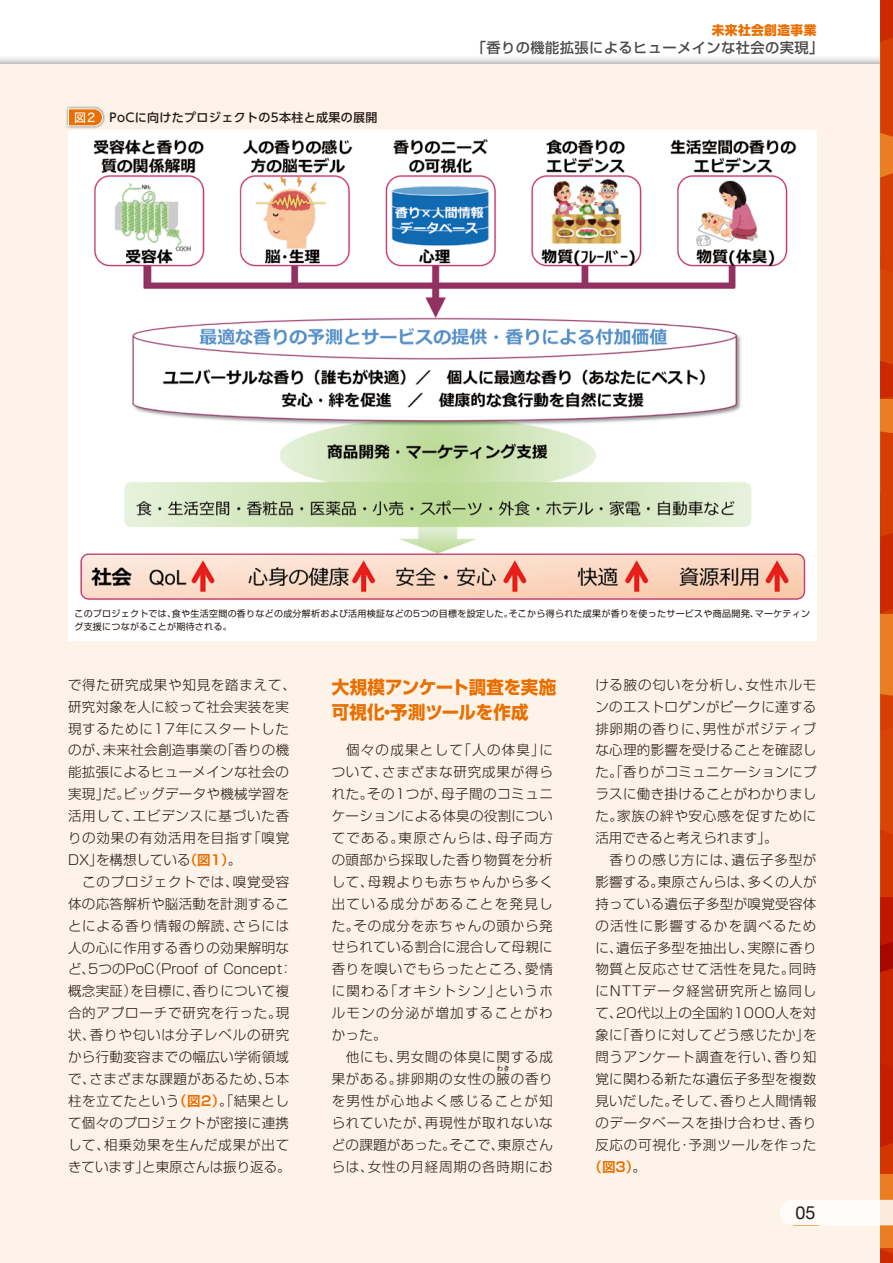
<style>
.page{position:relative;width:893px;height:1263px;background:#fff}
.page>*{position:absolute;margin:0;border:0;box-sizing:border-box;transform-origin:0 0}
.t1{font:700 18px/25.5px "Shin Go Pro";letter-spacing:-.005em;color:#e86f00}
.t2{font:18px "Helvetica Neue";color:#231916}
.t3{font:500 14.25px "Shin Go Pro";letter-spacing:.03em;color:#4d4a4a}
.t4{font:300 13.5px/21.9px "Shin Go Pro";letter-spacing:.04em;color:#231916}
.t5{font:300 13.5px/21.9px "Shin Go Pro";letter-spacing:.06em;color:#231916}
.t6{font:700 13.5px "Shin Go Pro De";color:#e86f00}
.t7{font:800 12.75px "Shin Go Pro";letter-spacing:.03em;color:#e86f00}
.t8{font:500 12px "UD Shin Go Pro";letter-spacing:.03em;color:#231916}
.t9{font:9px/13.5px "Shin Go Pro";letter-spacing:.03em;color:#231916}
.t10{font:300 6.75px "Shin Go Pro";color:#231916}
.s1{font-family:"Hira Kaku Std W5";font-weight:400;color:#fff}
.s2{font-family:"Shin Go Pro De";font-weight:700;color:#e86f00}
.s3{font-family:"Shin Go Pro";font-weight:300;color:#231916}
</style>
<div class="page">
<div style="left:0;top:64px;width:893px;height:1199px;background:#fef3e8"></div>
<div style="left:880px;top:0;width:13px;height:1263px;background:#ea7e22"></div>
<div style="left:880px;top:897px;width:13px;height:277px;background:#d43600"></div>
<svg style="left:880px;top:0;width:13px;height:137px"></svg>
<svg style="left:880px;top:1249px;width:13px;height:14px"></svg>
<svg style="left:880px;top:173px;width:13px;height:225px"></svg>
<svg style="left:880px;top:694px;width:13px;height:453px"></svg>
<svg style="left:880px;top:431px;width:13px;height:182px"></svg>
<div style="left:68px;top:131px;width:748px;height:510px;background:#fff"></div>
<div style="left:65px;top:105px;width:41px;height:24px;background:#231916;opacity:.65"></div>
<svg style="left:68px;top:108px;width:35px;height:19px"></svg>
<img style="left:80px;top:139px;width:726px;height:461px">
<svg style="left:780px;top:1200px;width:113px;height:26px"></svg>
<p class="t8" style="left:74px;top:108px;width:305px"><span class="s1">図2</span> PoCに向けたプロジェクトの5本柱と成果の展開</p>
<p class="t7" style="left:712px;top:20px;width:106px">未来社会創造事業</p>
<p class="t3" style="left:472px;top:36px;width:353px">「香りの機能拡張によるヒューメインな社会の実現」</p>
<p class="t9" style="left:74px;top:606px;width:737px">このプロジェクトでは、食や生活空間の香りなどの成分解析および活用検証などの5つの目標を設定した。そこから得られた成果が香りを使ったサービスや商品開発、マーケティング支援につながることが期待される。</p>
<p class="t4" style="left:68px;top:672px;width:229px">で得た研究成果や知見を踏まえて、研究対象を人に絞って社会実装を実現するために17年にスタートしたのが、未来社会創造事業の「香りの機能拡張によるヒューメインな社会の実現」だ。ビッグデータや機械学習を活用して、エビデンスに基づいた香りの効果の有効活用を目指す「嗅覚<br>DX」を構想している<span class="s2">（図1）</span>。<br>　このプロジェクトでは、嗅覚受容体の応答解析や脳活動を計測することによる香り情報の解読、さらには人の心に作用する香りの効果解明など、5つのPoC（Proof of Concept：概念実証）を目標に、香りについて複合的アプローチで研究を行った。現状、香りや匂いは分子レベルの研究から行動変容までの幅広い学術領域で、さまざまな課題があるため、5本柱を立てたという<span class="s2">（図2）</span>。「結果として個々のプロジェクトが密接に連携して、相乗効果を生んだ成果が出てきています」と東原さんは振り返る。</p>
<h1 class="t1" style="left:332px;top:672px;width:226px">大規模アンケート調査を実施可視化・予測ツールを作成</h1>
<p class="t5" style="left:332px;top:738px;width:223px">　個々の成果として「人の体臭」について、さまざまな研究成果が得られた。その1つが、母子間のコミュニケーションによる体臭の役割についてである。東原さんらは、母子両方の頭部から採取した香り物質を分析して、母親よりも赤ちゃんから多く出ている成分があることを発見した。その成分を赤ちゃんの頭から発せられている割合に混合して母親に香りを嗅いでもらったところ、愛情に関わる「オキシトシン」というホルモンの分泌が増加することがわかった。<br>　他にも、男女間の体臭に関する成果がある。排卵期の女性の腋の香り</p>
<p class="t10" style="left:496px;top:1063px;width:15px">わき</p>
<p class="t4" style="left:332px;top:1088px;width:223px;text-align:justify">を男性が心地よく感じることが知られていたが、再現性が取れないなどの課題があった。そこで、東原さんらは、女性の月経周期の各時期にお</p>
<p class="t4" style="left:595px;top:672px;width:223px">ける腋の匂いを分析し、女性ホルモンのエストロゲンがピークに達する排卵期の香りに、男性がポジティブな心理的影響を受けることを確認した。「香りがコミュニケーションにプラスに働き掛けることがわかりました。家族の絆や安心感を促すために活用できると考えられます」。<br>　香りの感じ方には、遺伝子多型が影響する。東原さんらは、多くの人が持っている遺伝子多型が嗅覚受容体の活性に影響するかを調べるために、遺伝子多型を抽出し、実際に香り物質と反応させて活性を見た。同時にNTTデータ経営研究所と協同して、20代以上の全国約1000人を対象に「香りに対してどう感じたか」を問うアンケート調査を行い、香り知覚に関わる新たな遺伝子多型を複数見いだした。そして、香りと人間情報のデータベースを掛け合わせ、香り反応の可視化・予測ツールを作った</p>
<p class="t6" style="left:589px;top:1155px;width:59px">（図3）<span class="s3">。</span></p>
<h1 class="t2" style="left:796px;top:1199px;width:22px">05</h1>
</div>
